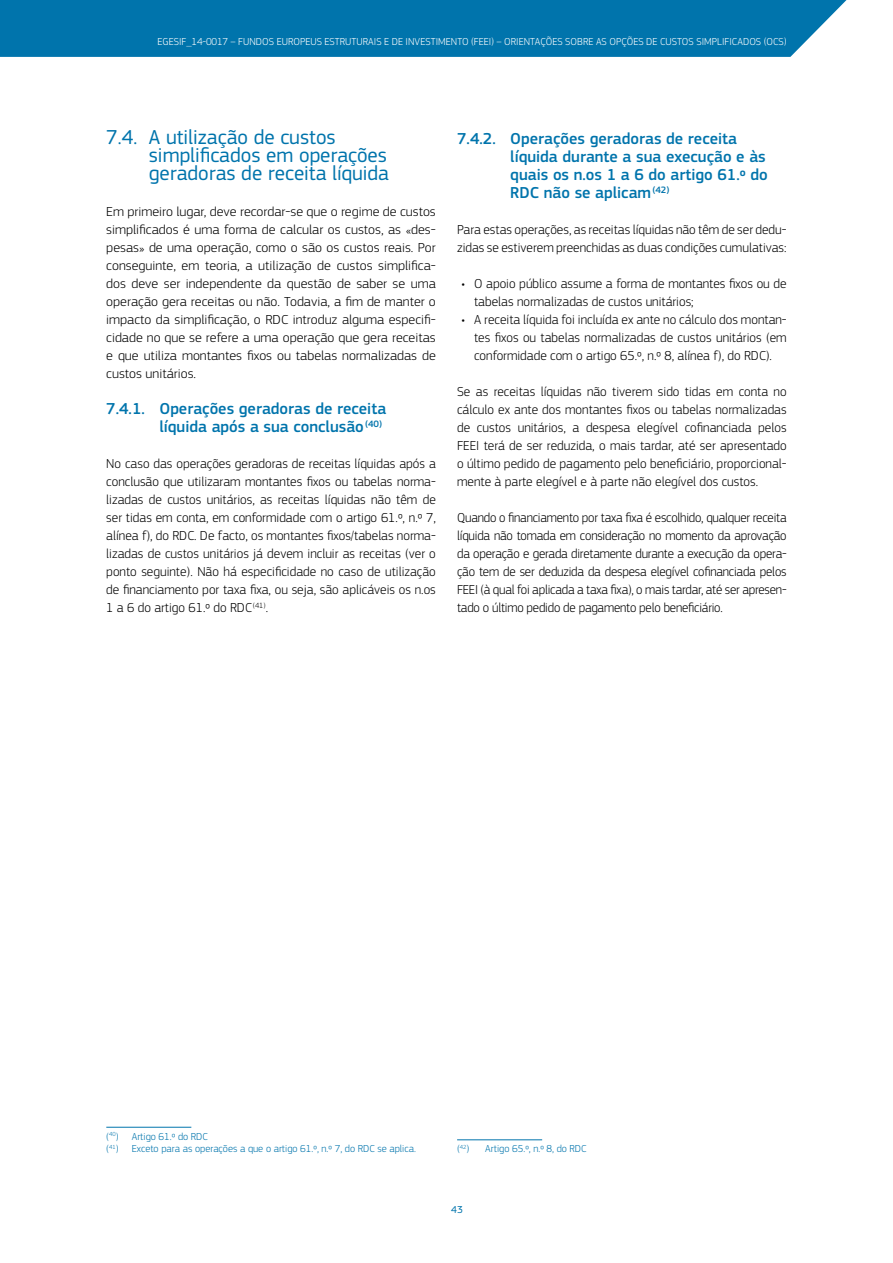
<style>
.page{position:relative;width:893px;height:1263px;background:#fff}
.page>*{position:absolute;margin:0;border:0;box-sizing:border-box;transform-origin:0 0}
.t1{font:21px/18px "EC Square Sans Pro";color:#0074ac}
.t2{font:500 16.5px/18px "EC Square Sans Pro";color:#0074ac;text-align:right}
.Body{font:300 13.5px/18px "EC Square Sans Pro";color:#000;text-align:justify}
.Body-2{font:300 13.5px/18px "EC Square Sans Pro";color:#000;text-align:justify;scale:1.05 1}
.t3{font:300 10.5px "EC Square Sans Pro";letter-spacing:.005em;color:#fff}
.t4{font:300 10.5px "EC Square Sans Pro";color:#0074ac}
.t5{font:10.5px "EC Square Sans Pro";color:#0074ac}
</style>
<div class="page">
<div style="left:0;top:0;width:847px;height:57px;background:#0074ac"></div>
<hr style="left:106px;top:1127px;width:85px;height:1px;background:#0074ac">
<hr style="left:457px;top:1139px;width:85px;height:1px;background:#0074ac">
<p class="t3" style="left:158px;top:35px;width:631px">EGESIF_14-0017 – FUNDOS EUROPEUS ESTRUTURAIS E DE INVESTIMENTO (FEEI) – ORIENTAÇÕES SOBRE AS OPÇÕES DE CUSTOS SIMPLIFICADOS (OCS)</p>
<p class="t1" style="left:149px;top:128px;width:242px;text-indent:-43px">7.4. A utilização de custos simplificados em operações geradoras de receita líquida</p>
<p class="Body-2" style="left:106px;top:202px;width:315px">Em primeiro lugar, deve recordar-se que o regime de custos simplificados é uma forma de calcular os custos, as «des&shy;pesas» de uma operação, como o são os custos reais. Por conseguinte, em teoria, a utilização de custos simplifica&shy;dos deve ser independente da questão de saber se uma operação gera receitas ou não. Todavia, a fim de manter o impacto da simplificação, o RDC introduz alguma especifi&shy;cidade no que se refere a uma operação que gera receitas e que utiliza montantes fixos ou tabelas normalizadas de custos unitários.</p>
<p class="t2" style="left:106px;top:400px;width:281px">7.4.1. Operações geradoras de receita líquida após a sua conclusão<sup>(40)</sup></p>
<p class="Body" style="left:106px;top:454px;width:331px">No caso das operações geradoras de receitas líquidas após a conclusão que utilizaram montantes fixos ou tabelas norma&shy;lizadas de custos unitários, as receitas líquidas não têm de ser tidas em conta, em conformidade com o artigo 61.º, n.º 7, alínea f), do RDC. De facto, os montantes fixos/tabelas norma&shy;lizadas de custos unitários já devem incluir as receitas (ver o ponto seguinte). Não há especificidade no caso de utilização de financiamento por taxa fixa, ou seja, são aplicáveis os n.os 1 a 6 do artigo 61.º do RDC<sup>(41)</sup>.</p>
<p class="t2" style="left:510px;top:130px;width:259px;text-align:left;text-indent:-53px">7.4.2. Operações geradoras de receita líquida durante a sua execução e às quais os n.os 1 a 6 do artigo 61.º do<br>RDC não se aplicam<sup>(42)</sup></p>
<p class="Body" style="left:457px;top:220px;width:331px">Para estas operações, as receitas líquidas não têm de ser dedu&shy;zidas se estiverem preenchidas as duas condições cumulativas:</p>
<p class="Body" style="left:474px;top:274px;width:314px;text-indent:-13px">• O apoio público assume a forma de montantes fixos ou de tabelas normalizadas de custos unitários;</p>
<p class="Body" style="left:474px;top:310px;width:314px;text-indent:-13px">• A receita líquida foi incluída ex ante no cálculo dos montan&shy;tes fixos ou tabelas normalizadas de custos unitários (em conformidade com o artigo 65.º, n.º 8, alínea f), do RDC).</p>
<p class="Body" style="left:457px;top:382px;width:331px">Se as receitas líquidas não tiverem sido tidas em conta no cálculo ex ante dos montantes fixos ou tabelas normalizadas de custos unitários, a despesa elegível cofinanciada pelos FEEI terá de ser reduzida, o mais tardar, até ser apresentado o último pedido de pagamento pelo beneficiário, proporcional&shy;mente à parte elegível e à parte não elegível dos custos.</p>
<p class="Body" style="left:457px;top:508px;width:331px">Quando o financiamento por taxa fixa é escolhido, qualquer receita líquida não tomada em consideração no momento da aprovação da operação e gerada diretamente durante a execução da opera&shy;ção tem de ser deduzida da despesa elegível cofinanciada pelos FEEI (à qual foi aplicada a taxa fixa), o mais tardar, até ser apresen&shy;tado o último pedido de pagamento pelo beneficiário.</p>
<p class="t4" style="left:106px;top:1130px;width:103px">(<sup>40</sup>) Artigo 61.º do RDC</p>
<p class="t4" style="left:106px;top:1143px;width:311px">(<sup>41</sup>) Exceto para as operações a que o artigo 61.º, n.º 7, do RDC se aplica.</p>
<p class="t4" style="left:457px;top:1143px;width:14px">(<sup>42</sup>)</p>
<p class="t4" style="left:485px;top:1143px;width:103px">Artigo 65.º, n.º 8, do RDC</p>
<p class="t5" style="left:451px;top:1203px;width:13px">43</p>
</div>
